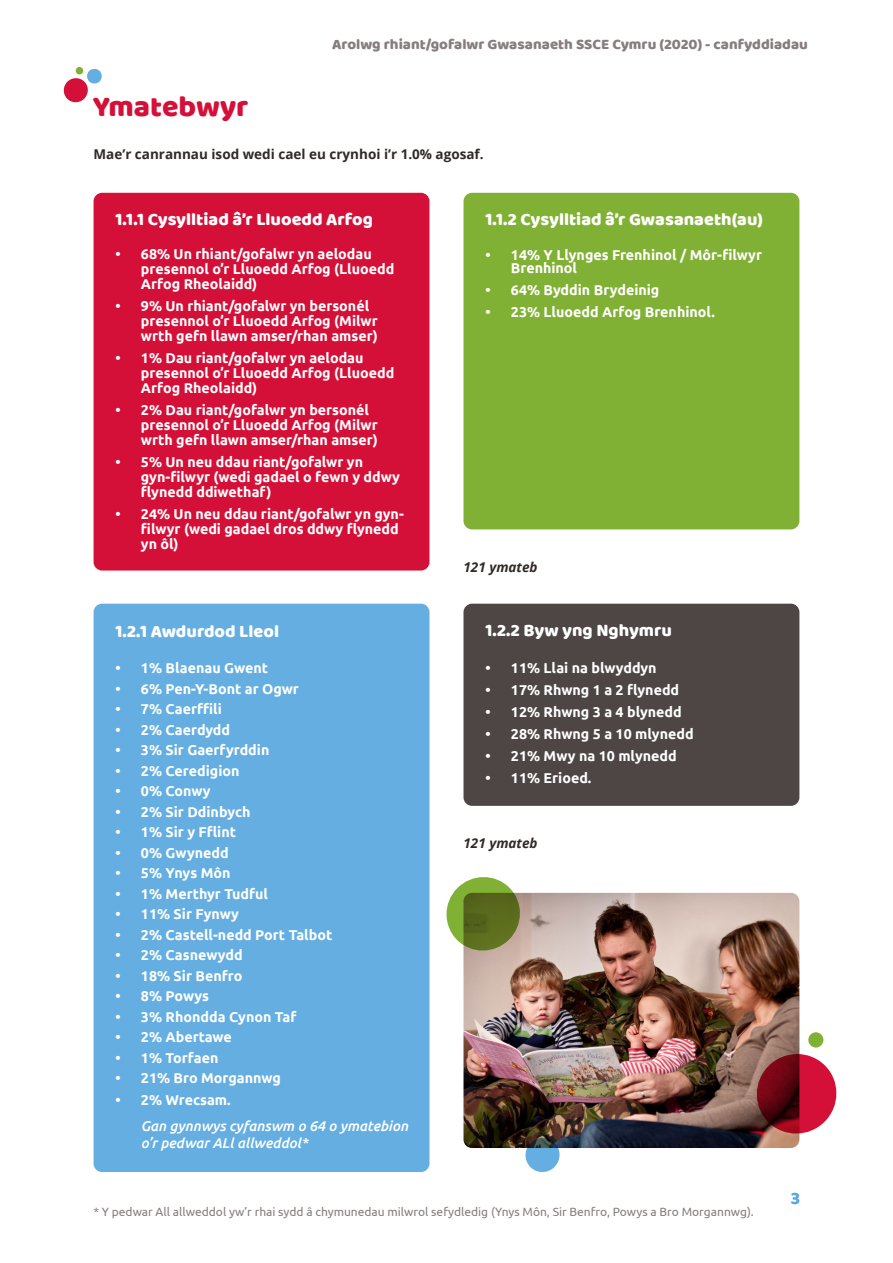
<style>
.page{position:relative;width:893px;height:1263px;background:#fff}
.page>*{position:absolute;margin:0;border:0;box-sizing:border-box;transform-origin:0 0}
.t1{font:30px "Baloo";letter-spacing:-.005em;color:#d41038}
.t2{font:18px "Baloo";color:#fff}
.t3{font:18px "Baloo";color:#59aadf}
.t4{font:15px "Baloo";color:#867d7c}
.t5{font:700 14.25px/15px "Ubuntu";color:#fff}
.t6{font:italic 500 14.25px/17.1px "Ubuntu";color:#fff}
.t7{font:700 13.5px "Open Sans";color:#2f2927}
.t8{font:italic 700 13.5px "Open Sans";color:#2f2927}
.t9{font:12px "Ubuntu";color:#867d7c}
</style>
<div class="page">
<div style="left:94px;top:193px;width:335px;height:377px;background:#d41038;border-radius:9px"></div>
<div style="left:463px;top:193px;width:336px;height:336px;background:#80b134;border-radius:9px"></div>
<svg style="left:63px;top:67px;width:39px;height:36px"></svg>
<div style="left:94px;top:604px;width:335px;height:568px;background:#64aee1;border-radius:9px"></div>
<div style="left:463px;top:604px;width:336px;height:202px;background:#4e4644;border-radius:9px"></div>
<img style="left:463px;top:893px;width:336px;height:255px">
<svg style="left:446px;top:877px;width:78px;height:77px;background:#8a9957"></svg>
<svg style="left:524px;top:1136px;width:37px;height:36px"></svg>
<div style="left:808px;top:1032px;width:15px;height:15px;background:#80b134;border-radius:50%"></div>
<svg style="left:753px;top:1050px;width:84px;height:87px;background:#a23d4b"></svg>
<h1 class="t1" style="left:93px;top:88px;width:157px">Ymatebwyr</h1>
<p class="t4" style="left:332px;top:35px;width:477px">Arolwg rhiant/gofalwr Gwasanaeth SSCE Cymru (2020) - canfyddiadau</p>
<p class="t7" style="left:94px;top:144px;width:392px">Mae’r canrannau isod wedi cael eu crynhoi i’r 1.0% agosaf.</p>
<p class="t2" style="left:115px;top:208px;width:259px">1.1.1 Cysylltiad â’r Lluoedd Arfog</p>
<p class="t5" style="left:141px;top:246px;width:255px;text-indent:-26px">• 68% Un rhiant/gofalwr yn aelodau presennol o’r Lluoedd Arfog (Lluoedd<br>Arfog Rheolaidd)</p>
<p class="t5" style="left:141px;top:299px;width:238px;text-indent:-26px">• 9% Un rhiant/gofalwr yn bersonél presennol o’r Lluoedd Arfog (Milwr wrth gefn llawn amser/rhan amser)</p>
<p class="t5" style="left:141px;top:351px;width:255px;text-indent:-26px">• 1% Dau riant/gofalwr yn aelodau presennol o’r Lluoedd Arfog (Lluoedd<br>Arfog Rheolaidd)</p>
<p class="t5" style="left:141px;top:403px;width:238px;text-indent:-26px">• 2% Dau riant/gofalwr yn bersonél presennol o’r Lluoedd Arfog (Milwr wrth gefn llawn amser/rhan amser)</p>
<p class="t5" style="left:141px;top:455px;width:260px;text-indent:-26px">• 5% Un neu ddau riant/gofalwr yn gyn-filwyr (wedi gadael o fewn y ddwy flynedd ddiwethaf)</p>
<p class="t5" style="left:141px;top:507px;width:264px;text-indent:-26px">• 24% Un neu ddau riant/gofalwr yn gyn&shy;filwyr (wedi gadael dros ddwy flynedd yn ôl)</p>
<p class="t2" style="left:115px;top:620px;width:165px">1.2.1 Awdurdod Lleol</p>
<p class="t5" style="left:115px;top:660px;width:154px">• 1% Blaenau Gwent</p>
<p class="t5" style="left:115px;top:681px;width:185px">• 6% Pen-Y-Bont ar Ogwr</p>
<p class="t5" style="left:115px;top:701px;width:108px">• 7% Caerffili</p>
<p class="t5" style="left:115px;top:722px;width:116px">• 2% Caerdydd</p>
<p class="t5" style="left:115px;top:742px;width:155px">• 3% Sir Gaerfyrddin</p>
<p class="t5" style="left:115px;top:763px;width:126px">• 2% Ceredigion</p>
<p class="t5" style="left:115px;top:783px;width:97px">• 0% Conwy</p>
<p class="t5" style="left:115px;top:804px;width:137px">• 2% Sir Ddinbych</p>
<p class="t5" style="left:115px;top:824px;width:122px">• 1% Sir y Fflint</p>
<p class="t5" style="left:115px;top:845px;width:115px">• 0% Gwynedd</p>
<p class="t5" style="left:115px;top:865px;width:117px">• 5% Ynys Môn</p>
<p class="t5" style="left:115px;top:886px;width:154px">• 1% Merthyr Tudful</p>
<p class="t5" style="left:115px;top:906px;width:125px">• 11% Sir Fynwy</p>
<p class="t5" style="left:115px;top:927px;width:218px">• 2% Castell-nedd Port Talbot</p>
<p class="t5" style="left:115px;top:948px;width:129px">• 2% Casnewydd</p>
<p class="t5" style="left:115px;top:968px;width:128px">• 18% Sir Benfro</p>
<p class="t5" style="left:115px;top:989px;width:95px">• 8% Powys</p>
<p class="t5" style="left:115px;top:1009px;width:183px">• 3% Rhondda Cynon Taf</p>
<p class="t5" style="left:115px;top:1030px;width:118px">• 2% Abertawe</p>
<p class="t5" style="left:115px;top:1050px;width:104px">• 1% Torfaen</p>
<p class="t5" style="left:115px;top:1071px;width:167px">• 21% Bro Morgannwg</p>
<p class="t5" style="left:115px;top:1093px;width:117px">• 2% Wrecsam.</p>
<p class="t6" style="left:141px;top:1117px;width:269px">Gan gynnwys cyfanswm o 64 o ymatebion o’r pedwar ALl allweddol*</p>
<p class="t2" style="left:485px;top:209px;width:279px">1.1.2 Cysylltiad â’r Gwasanaeth(au)</p>
<p class="t5" style="left:511px;top:248px;width:253px;line-height:13.5px;text-indent:-26px">• 14% Y Llynges Frenhinol / Môr-filwyr<br>Brenhinol</p>
<p class="t5" style="left:485px;top:283px;width:176px">• 64% Byddin Brydeinig</p>
<p class="t5" style="left:485px;top:305px;width:231px">• 23% Lluoedd Arfog Brenhinol.</p>
<p class="t8" style="left:463px;top:557px;width:76px">121 ymateb</p>
<p class="t2" style="left:485px;top:619px;width:188px">1.2.2 Byw yng Nghymru</p>
<p class="t5" style="left:485px;top:660px;width:173px">• 11% Llai na blwyddyn</p>
<p class="t5" style="left:485px;top:682px;width:195px">• 17% Rhwng 1 a 2 flynedd</p>
<p class="t5" style="left:485px;top:704px;width:198px">• 12% Rhwng 3 a 4 blynedd</p>
<p class="t5" style="left:485px;top:726px;width:210px">• 28% Rhwng 5 a 10 mlynedd</p>
<p class="t5" style="left:485px;top:748px;width:193px">• 21% Mwy na 10 mlynedd</p>
<p class="t5" style="left:485px;top:770px;width:108px">• 11% Erioed.</p>
<p class="t8" style="left:463px;top:833px;width:76px">121 ymateb</p>
<p class="t9" style="left:93px;top:1205px;width:662px">* Y pedwar All allweddol yw’r rhai sydd â chymunedau milwrol sefydledig (Ynys Môn, Sir Benfro, Powys a Bro Morgannwg).</p>
<p class="t3" style="left:791px;top:1187px;width:11px">3</p>
</div>
